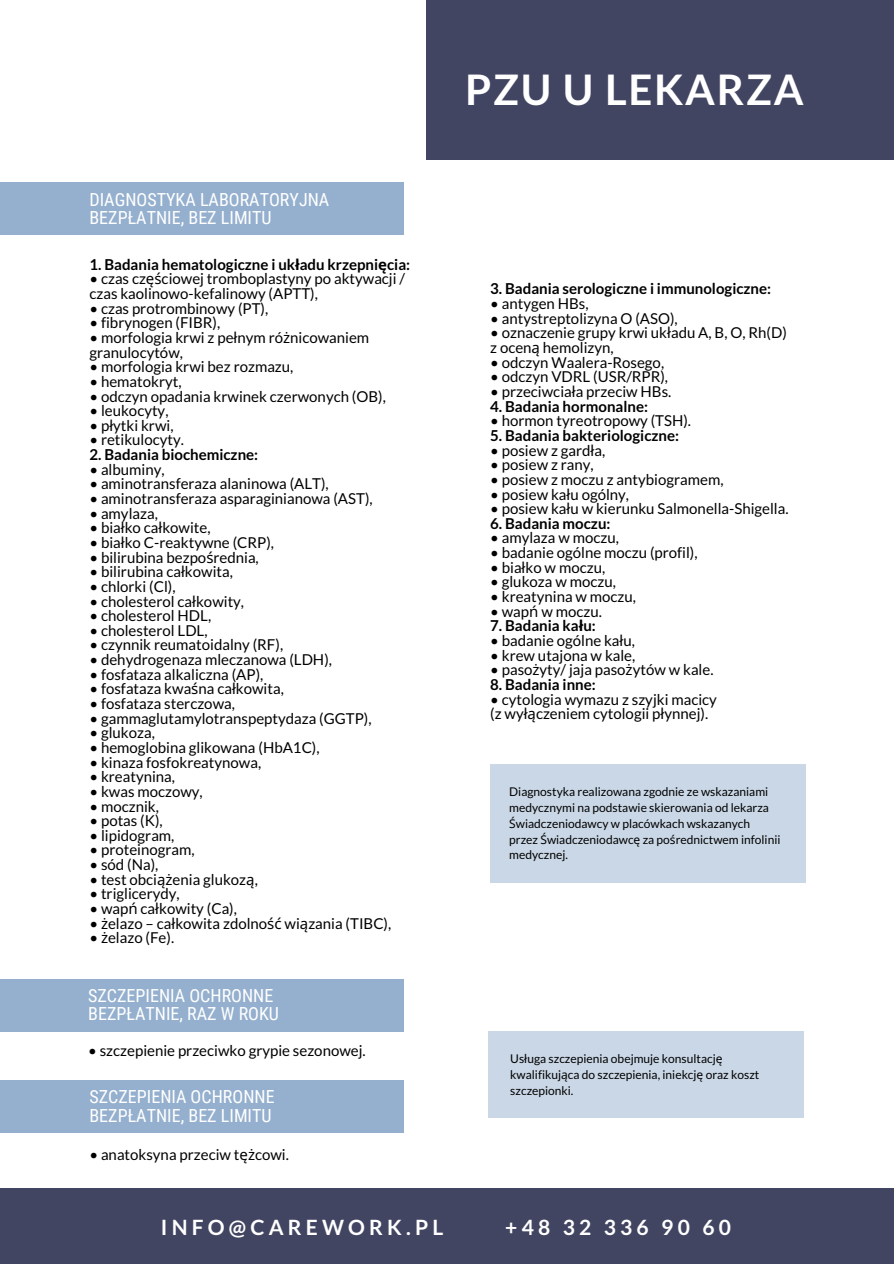
<style>
.page{position:relative;width:894px;height:1264px;background:#fff}
.page>*{position:absolute;margin:0;border:0;box-sizing:border-box;transform-origin:0 0}
.t1{font:700 42px "Lato";letter-spacing:.04em;color:#fff}
.t2{font:700 21px "Lato";letter-spacing:.2em;color:#fff}
.t3{font:18px/18px "Roboto Condensed";color:#fff}
.t4{font:15px/14.7px "Lato";color:#000}
.t5{font:700 15px "Lato";color:#000}
.t6{font:12px/15.8px "Lato";color:#000}
.s1{font-family:"Noto Sans"}
</style>
<div class="page">
<div style="left:0;top:182px;width:403px;height:53px;background:#95b0ce"></div>
<div style="left:490px;top:764px;width:315px;height:118px;background:#cad7e6"></div>
<div style="left:426px;top:0;width:467px;height:160px;background:#414562"></div>
<div style="left:0;top:1188px;width:893px;height:75px;background:#414562"></div>
<div style="left:0;top:978px;width:403px;height:53px;background:#95b0ce"></div>
<div style="left:0;top:1080px;width:403px;height:53px;background:#95b0ce"></div>
<div style="left:487px;top:1031px;width:316px;height:86px;background:#cad7e6"></div>
<p class="t3" style="left:89px;top:190px;width:241px">DIAGNOSTYKA LABORATORYJNA<br>BEZPŁATNIE, BEZ LIMITU</p>
<p class="t5" style="left:89px;top:255px;width:322px">1. Badania hematologiczne i uk<span class="s1">ł</span>adu krzepni<span class="s1">ę</span>cia:</p>
<p class="t4" style="left:89px;top:271px;width:317px">• czas cz<span class="s1">ęś</span>ciowej tromboplastyny po aktywacji / czas kaolinowo-kefalinowy (APTT),</p>
<p class="t4" style="left:89px;top:300px;width:180px">• czas protrombinowy (PT),</p>
<p class="t4" style="left:89px;top:315px;width:132px">• fibrynogen (FIBR),</p>
<p class="t4" style="left:89px;top:330px;width:281px">• morfologia krwi z pe<span class="s1">ł</span>nym ró<span class="s1">ż</span>nicowaniem granulocytów,</p>
<p class="t4" style="left:89px;top:359px;width:205px">• morfologia krwi bez rozmazu,</p>
<p class="t4" style="left:89px;top:374px;width:94px">• hematokryt,</p>
<p class="t4" style="left:89px;top:388px;width:298px">• odczyn opadania krwinek czerwonych (OB),</p>
<p class="t4" style="left:89px;top:403px;width:81px">• leukocyty,</p>
<p class="t4" style="left:89px;top:417px;width:86px">• p<span class="s1">ł</span>ytki krwi,</p>
<p class="t4" style="left:89px;top:432px;width:96px">• retikulocyty.</p>
<p class="t5" style="left:89px;top:445px;width:170px">2. Badania biochemiczne:</p>
<p class="t4" style="left:89px;top:461px;width:77px">• albuminy,</p>
<p class="t4" style="left:89px;top:476px;width:241px">• aminotransferaza alaninowa (ALT),</p>
<p class="t4" style="left:89px;top:491px;width:285px">• aminotransferaza asparaginianowa (AST),</p>
<p class="t4" style="left:89px;top:505px;width:70px">• amylaza,</p>
<p class="t4" style="left:89px;top:520px;width:123px">• bia<span class="s1">ł</span>ko ca<span class="s1">ł</span>kowite,</p>
<p class="t4" style="left:89px;top:535px;width:186px">• bia<span class="s1">ł</span>ko C-reaktywne (CRP),</p>
<p class="t4" style="left:89px;top:549px;width:171px">• bilirubina bezpo<span class="s1">ś</span>rednia,</p>
<p class="t4" style="left:89px;top:564px;width:145px">• bilirubina ca<span class="s1">ł</span>kowita,</p>
<p class="t4" style="left:89px;top:578px;width:88px">• chlorki (Cl),</p>
<p class="t4" style="left:89px;top:593px;width:156px">• cholesterol ca<span class="s1">ł</span>kowity,</p>
<p class="t4" style="left:89px;top:608px;width:123px">• cholesterol HDL,</p>
<p class="t4" style="left:89px;top:622px;width:120px">• cholesterol LDL,</p>
<p class="t4" style="left:89px;top:637px;width:195px">• czynnik reumatoidalny (RF),</p>
<p class="t4" style="left:89px;top:652px;width:244px">• dehydrogenaza mleczanowa (LDH),</p>
<p class="t4" style="left:89px;top:666px;width:175px">• fosfataza alkaliczna (AP),</p>
<p class="t4" style="left:89px;top:681px;width:196px">• fosfataza kwa<span class="s1">ś</span>na ca<span class="s1">ł</span>kowita,</p>
<p class="t4" style="left:89px;top:696px;width:147px">• fosfataza sterczowa,</p>
<p class="t4" style="left:89px;top:710px;width:283px">• gammaglutamylotranspeptydaza (GGTP),</p>
<p class="t4" style="left:89px;top:725px;width:67px">• glukoza,</p>
<p class="t4" style="left:89px;top:739px;width:232px">• hemoglobina glikowana (HbA1C),</p>
<p class="t4" style="left:89px;top:754px;width:173px">• kinaza fosfokreatynowa,</p>
<p class="t4" style="left:89px;top:769px;width:87px">• kreatynina,</p>
<p class="t4" style="left:89px;top:783px;width:115px">• kwas moczowy,</p>
<p class="t4" style="left:89px;top:798px;width:71px">• mocznik,</p>
<p class="t4" style="left:89px;top:813px;width:75px">• potas (K),</p>
<p class="t4" style="left:89px;top:827px;width:86px">• lipidogram,</p>
<p class="t4" style="left:89px;top:842px;width:107px">• proteinogram,</p>
<p class="t4" style="left:89px;top:857px;width:70px">• sód (Na),</p>
<p class="t4" style="left:89px;top:871px;width:170px">• test obci<span class="s1">ąż</span>enia glukoz<span class="s1">ą</span>,</p>
<p class="t4" style="left:89px;top:886px;width:92px">• triglicerydy,</p>
<p class="t4" style="left:89px;top:900px;width:149px">• wap<span class="s1">ń</span> ca<span class="s1">ł</span>kowity (Ca),</p>
<p class="t4" style="left:89px;top:915px;width:303px">• <span class="s1">ż</span>elazo – ca<span class="s1">ł</span>kowita zdolno<span class="s1">ść</span> wi<span class="s1">ą</span>zania (TIBC),</p>
<p class="t4" style="left:89px;top:930px;width:86px">• <span class="s1">ż</span>elazo (Fe).</p>
<p class="t3" style="left:88px;top:986px;width:192px">SZCZEPIENIA OCHRONNE<br>BEZPŁATNIE, RAZ W ROKU</p>
<p class="t4" style="left:88px;top:1042px;width:279px">• szczepienie przeciwko grypie sezonowej.</p>
<p class="t3" style="left:89px;top:1088px;width:187px">SZCZEPIENIA OCHRONNE<br>BEZPŁATNIE, BEZ LIMITU</p>
<p class="t4" style="left:89px;top:1146px;width:201px">• anatoksyna przeciw t<span class="s1">ęż</span>cowi.</p>
<h1 class="t1" style="left:465px;top:64px;width:340px">PZU U LEKARZA</h1>
<p class="t5" style="left:490px;top:280px;width:282px">3. Badania serologiczne i immunologiczne:</p>
<p class="t4" style="left:490px;top:296px;width:100px">• antygen HBs,</p>
<p class="t4" style="left:490px;top:310px;width:189px">• antystreptolizyna O (ASO),</p>
<p class="t4" style="left:490px;top:325px;width:298px">• oznaczenie grupy krwi uk<span class="s1">ł</span>adu A, B, O, Rh(D) z ocen<span class="s1">ą</span> hemolizyn,</p>
<p class="t4" style="left:490px;top:354px;width:175px">• odczyn Waalera-Rosego,</p>
<p class="t4" style="left:490px;top:369px;width:179px">• odczyn VDRL (USR/RPR),</p>
<p class="t4" style="left:490px;top:384px;width:183px">• przeciwcia<span class="s1">ł</span>a przeciw HBs.</p>
<p class="t5" style="left:490px;top:397px;width:159px">4. Badania hormonalne:</p>
<p class="t4" style="left:490px;top:413px;width:202px">• hormon tyreotropowy (TSH).</p>
<p class="t5" style="left:490px;top:426px;width:190px">5. Badania bakteriologiczne:</p>
<p class="t4" style="left:490px;top:442px;width:117px">• posiew z gard<span class="s1">ł</span>a,</p>
<p class="t4" style="left:490px;top:457px;width:105px">• posiew z rany,</p>
<p class="t4" style="left:490px;top:471px;width:235px">• posiew z moczu z antybiogramem,</p>
<p class="t4" style="left:490px;top:486px;width:140px">• posiew ka<span class="s1">ł</span>u ogólny,</p>
<p class="t4" style="left:490px;top:501px;width:300px">• posiew ka<span class="s1">ł</span>u w kierunku Salmonella-Shigella.</p>
<p class="t5" style="left:490px;top:514px;width:122px">6. Badania moczu:</p>
<p class="t4" style="left:490px;top:530px;width:130px">• amylaza w moczu,</p>
<p class="t4" style="left:490px;top:545px;width:209px">• badanie ogólne moczu (profil),</p>
<p class="t4" style="left:490px;top:559px;width:116px">• bia<span class="s1">ł</span>ko w moczu,</p>
<p class="t4" style="left:490px;top:574px;width:127px">• glukoza w moczu,</p>
<p class="t4" style="left:490px;top:589px;width:147px">• kreatynina w moczu,</p>
<p class="t4" style="left:490px;top:603px;width:113px">• wap<span class="s1">ń</span> w moczu.</p>
<p class="t5" style="left:490px;top:616px;width:107px">7. Badania ka<span class="s1">ł</span>u:</p>
<p class="t4" style="left:490px;top:632px;width:146px">• badanie ogólne ka<span class="s1">ł</span>u,</p>
<p class="t4" style="left:490px;top:647px;width:147px">• krew utajona w kale,</p>
<p class="t4" style="left:490px;top:662px;width:225px">• paso<span class="s1">ż</span>yty/ jaja paso<span class="s1">ż</span>ytów w kale.</p>
<p class="t5" style="left:490px;top:675px;width:107px">8. Badania inne:</p>
<p class="t4" style="left:490px;top:691px;width:228px">• cytologia wymazu z szyjki macicy (z wy<span class="s1">łą</span>czeniem cytologii p<span class="s1">ł</span>ynnej).</p>
<p class="t6" style="left:509px;top:783px;width:272px">Diagnostyka realizowana zgodnie ze wskazaniami medycznymi na podstawie skierowania od lekarza <span class="s1">Ś</span>wiadczeniodawcy w placówkach wskazanych przez <span class="s1">Ś</span>wiadczeniodawc<span class="s1">ę</span> za po<span class="s1">ś</span>rednictwem infolinii medycznej.</p>
<p class="t6" style="left:510px;top:1050px;width:250px">Us<span class="s1">ł</span>uga szczepienia obejmuje konsultacj<span class="s1">ę </span>kwalifikuj<span class="s1">ą</span>ca do szczepienia, iniekcj<span class="s1">ę</span> oraz koszt szczepionki.</p>
<h2 class="t2" style="left:161px;top:1213px;width:284px">INFO@CAREWORK.PL</h2>
<h2 class="t2" style="left:505px;top:1213px;width:227px">+48 32 336 90 60</h2>
</div>
